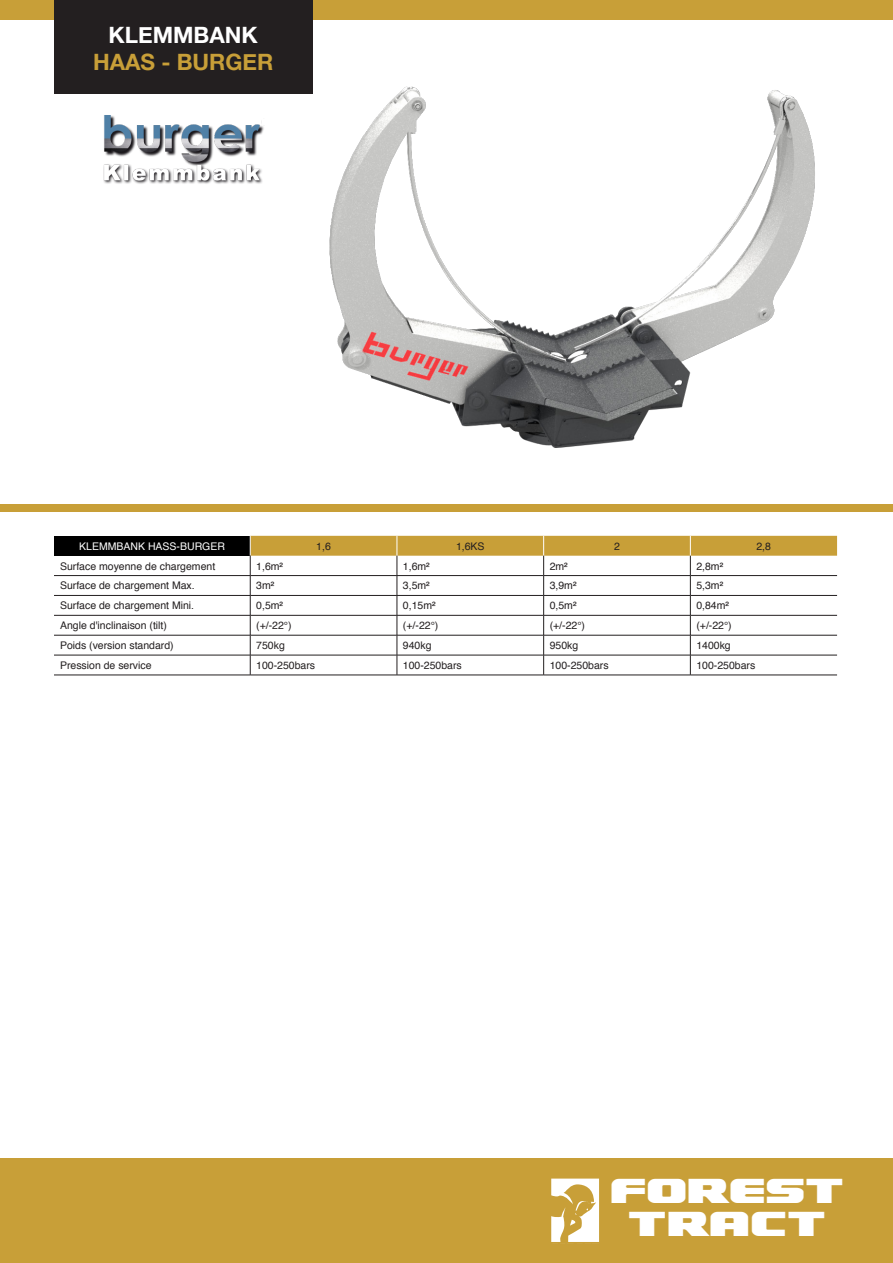
<style>
.page{position:relative;width:893px;height:1263px;background:#fff}
.page>*{position:absolute;margin:0;border:0;box-sizing:border-box;transform-origin:0 0}
.t1{font:43.05px/32.8px "Federal Escort Expanded";color:#fff;text-align:center}
.t2{font:700 22.5px "Helvetica Neue";color:#c89f38}
.t3{font:700 22.5px "Helvetica Neue";color:#fff}
.t4{font:10.5px "Helvetica";color:#231f20}
.t5{font:10.5px "Helvetica";color:#fff}
</style>
<div class="page">
<img style="left:312px;top:20px;width:503px;height:428px">
<div style="left:0;top:1159px;width:893px;height:104px;background:#c89f38"></div>
<div style="left:0;top:0;width:893px;height:20px;background:#c89f38"></div>
<div style="left:0;top:504px;width:893px;height:7px;background:#c89f38"></div>
<svg style="left:551px;top:1178px;width:48px;height:64px"></svg>
<div style="left:54px;top:0;width:258px;height:94px;background:#231f20"></div>
<div style="left:54px;top:536px;width:196px;height:20px;background:#000"></div>
<hr style="left:54px;top:575px;width:196px;height:1px;background:#231f20">
<hr style="left:54px;top:595px;width:196px;height:1px;background:#231f20">
<hr style="left:54px;top:615px;width:196px;height:1px;background:#231f20">
<hr style="left:54px;top:635px;width:196px;height:1px;background:#231f20">
<hr style="left:54px;top:655px;width:196px;height:1px;background:#231f20">
<svg style="left:250px;top:536px;width:587px;height:139px"></svg>
<hr style="left:54px;top:675px;width:196px;height:1px;background:#231f20">
<hr style="left:250px;top:675px;width:147px;height:1px;background:#231f20">
<hr style="left:397px;top:675px;width:147px;height:1px;background:#231f20">
<hr style="left:544px;top:675px;width:146px;height:1px;background:#231f20">
<hr style="left:690px;top:675px;width:147px;height:1px;background:#231f20">
<img style="left:103px;top:115px;width:161px;height:69px">
<p class="t3" style="left:109px;top:18px;width:151px">KLEMMBANK</p>
<p class="t2" style="left:93px;top:45px;width:182px">HAAS - BURGER</p>
<p class="t5" style="left:79px;top:538px;width:147px">KLEMMBANK HASS-BURGER</p>
<p class="t4" style="left:316px;top:538px;width:16px">1,6</p>
<p class="t4" style="left:456px;top:538px;width:30px">1,6KS</p>
<p class="t4" style="left:614px;top:538px;width:7px">2</p>
<p class="t4" style="left:756px;top:538px;width:16px">2,8</p>
<p class="t4" style="left:60px;top:558px;width:157px">Surface moyenne de chargement</p>
<p class="t4" style="left:256px;top:558px;width:28px">1,6m²</p>
<p class="t4" style="left:403px;top:558px;width:28px">1,6m²</p>
<p class="t4" style="left:550px;top:558px;width:20px">2m²</p>
<p class="t4" style="left:696px;top:558px;width:28px">2,8m²</p>
<p class="t4" style="left:60px;top:578px;width:136px">Surface de chargement Max.</p>
<p class="t4" style="left:256px;top:578px;width:20px">3m²</p>
<p class="t4" style="left:403px;top:578px;width:28px">3,5m²</p>
<p class="t4" style="left:550px;top:578px;width:28px">3,9m²</p>
<p class="t4" style="left:696px;top:578px;width:28px">5,3m²</p>
<p class="t4" style="left:60px;top:597px;width:136px">Surface de chargement Mini.</p>
<p class="t4" style="left:256px;top:597px;width:28px">0,5m²</p>
<p class="t4" style="left:403px;top:597px;width:34px">0,15m²</p>
<p class="t4" style="left:550px;top:597px;width:28px">0,5m²</p>
<p class="t4" style="left:696px;top:597px;width:34px">0,84m²</p>
<p class="t4" style="left:60px;top:617px;width:109px">Angle d'inclinaison (tilt)</p>
<p class="t4" style="left:256px;top:617px;width:37px">(+/-22°)</p>
<p class="t4" style="left:403px;top:617px;width:37px">(+/-22°)</p>
<p class="t4" style="left:550px;top:617px;width:37px">(+/-22°)</p>
<p class="t4" style="left:696px;top:617px;width:37px">(+/-22°)</p>
<p class="t4" style="left:60px;top:637px;width:115px">Poids (version standard)</p>
<p class="t4" style="left:256px;top:637px;width:30px">750kg</p>
<p class="t4" style="left:403px;top:637px;width:30px">940kg</p>
<p class="t4" style="left:550px;top:637px;width:30px">950kg</p>
<p class="t4" style="left:696px;top:637px;width:36px">1400kg</p>
<p class="t4" style="left:60px;top:657px;width:93px">Pression de service</p>
<p class="t4" style="left:256px;top:657px;width:60px">100-250bars</p>
<p class="t4" style="left:403px;top:657px;width:60px">100-250bars</p>
<p class="t4" style="left:550px;top:657px;width:60px">100-250bars</p>
<p class="t4" style="left:696px;top:657px;width:60px">100-250bars</p>
<p class="t1" style="left:610px;top:1173px;width:235px">FOREST<br>TRACT</p>
</div>
